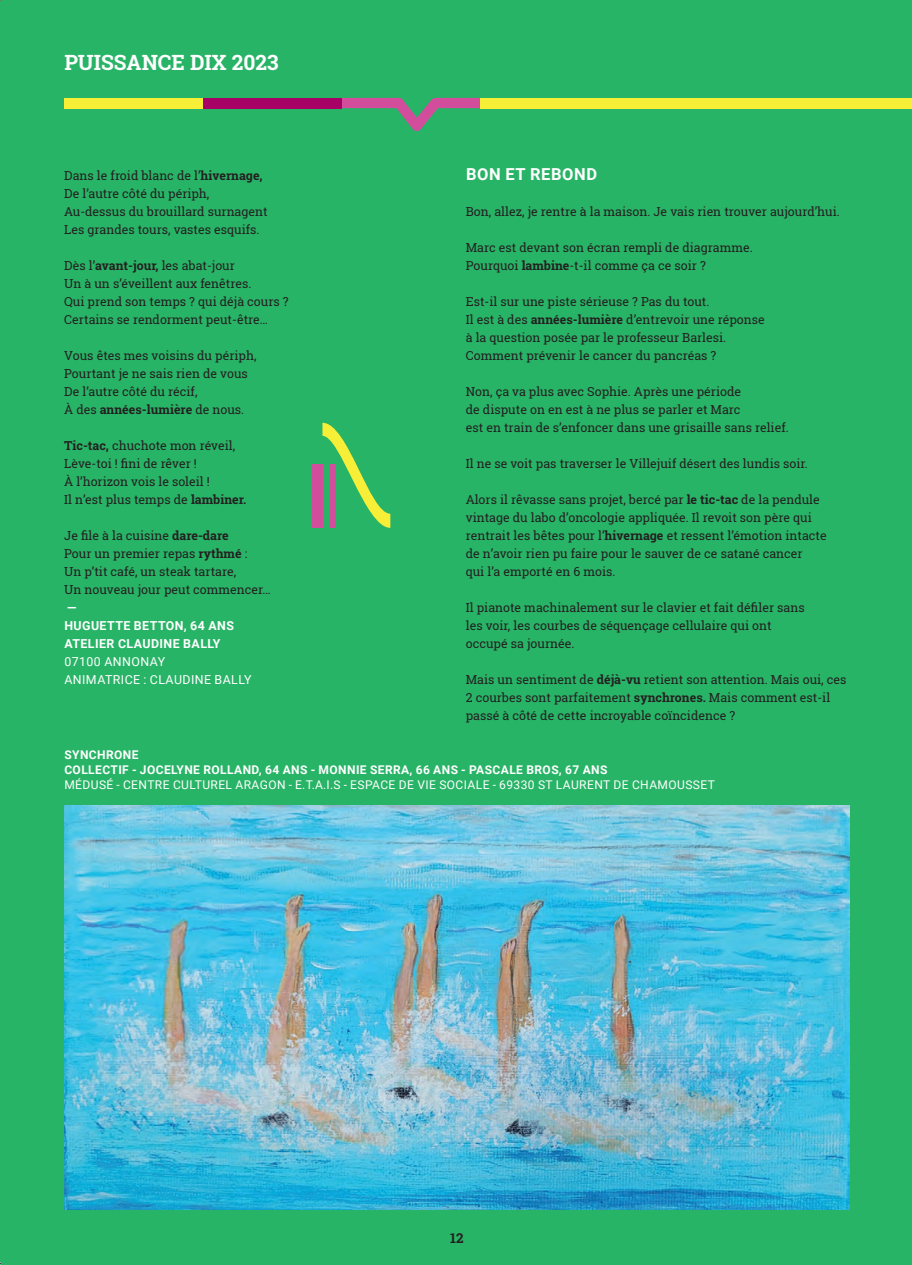
<style>
.page{position:relative;width:912px;height:1265px;background:#fff}
.page>*{position:absolute;margin:0;border:0;box-sizing:border-box;transform-origin:0 0}
.t1{font:700 21px "Roboto Slab";color:#fff}
.t2{font:700 16.5px "Roboto";letter-spacing:.035em;color:#fff}
.t3{font:700 13.5px "Roboto Slab";color:#231f20}
.t4{font:12.3px/18px "Roboto Slab";color:#231f20}
.t5{font:700 12.3px/18px "Roboto";letter-spacing:.035em;color:#fff}
.t6{font:12.3px/18px "Roboto";letter-spacing:.035em;color:#fff}
.t7{font:12px "Roboto";letter-spacing:.035em;color:#fff}
.t8{font:700 12px/15px "Roboto";letter-spacing:.035em;color:#fff}
.s1{font-weight:700}
</style>
<div class="page">
<div style="left:0;top:0;width:911px;height:1265px;background:#28b466"></div>
<svg style="left:341px;top:98px;width:139px;height:33px"></svg>
<div style="left:64px;top:98px;width:139px;height:10px;background:#f7ee37"></div>
<div style="left:203px;top:98px;width:138px;height:10px;background:#a80165"></div>
<div style="left:480px;top:98px;width:431px;height:10px;background:#f7ee37"></div>
<img style="left:64px;top:805px;width:785px;height:404px">
<svg style="left:322px;top:423px;width:68px;height:105px"></svg>
<div style="left:312px;top:465px;width:10px;height:63px;background:#d24d9c"></div>
<div style="left:330px;top:465px;width:5px;height:63px;background:#d24d9c"></div>
<h1 class="t1" style="left:64px;top:48px;width:215px">PUISSANCE DIX 2023</h1>
<p class="t4" style="left:64px;top:166px;width:205px">Dans le froid blanc de l’<span class="s1">hivernage, </span>De l’autre côté du périph, Au-dessus du brouillard surnagent Les grandes tours, vastes esquifs.</p>
<p class="t4" style="left:64px;top:257px;width:226px">Dès l’<span class="s1">avant-jour,</span> les abat-jour<br>Un à un s’éveillent aux fenêtres.<br>Qui prend son temps ? qui déjà cours ?<br>Certains se rendorment peut-être…</p>
<p class="t4" style="left:64px;top:347px;width:194px">Vous êtes mes voisins du périph,<br>Pourtant je ne sais rien de vous<br>De l’autre côté du récif,<br>À des <span class="s1">années-lumière</span> de nous.</p>
<p class="t4" style="left:64px;top:437px;width:183px"><span class="s1">Tic-tac,</span> chuchote mon réveil,<br>Lève-toi ! fini de rêver !<br>À l’horizon vois le soleil !<br>Il n’est plus temps de <span class="s1">lambiner.</span></p>
<p class="t4" style="left:64px;top:527px;width:208px">Je file à la cuisine <span class="s1">dare-dare<br></span>Pour un premier repas <span class="s1">rythmé</span> :<br>Un p’tit café, un steak tartare,<br>Un nouveau jour peut commencer…</p>
<p class="t5" style="left:64px;top:598px;width:171px">—<br>HUGUETTE BETTON, 64 ANS<br>ATELIER CLAUDINE BALLY</p>
<p class="t6" style="left:64px;top:652px;width:188px">07100 ANNONAY<br>ANIMATRICE : CLAUDINE BALLY</p>
<h2 class="t2" style="left:466px;top:163px;width:132px">BON ET REBOND</h2>
<p class="t4" style="left:465px;top:202px;width:375px">Bon, allez, je rentre à la maison. Je vais rien trouver aujourd’hui.</p>
<p class="t4" style="left:465px;top:238px;width:288px">Marc est devant son écran rempli de diagramme.<br>Pourquoi <span class="s1">lambine</span>-t-il comme ça ce soir ?</p>
<p class="t4" style="left:465px;top:292px;width:300px">Est-il sur une piste sérieuse ? Pas du tout.<br>Il est à des <span class="s1">années-lumière</span> d’entrevoir une réponse à la question posée par le professeur Barlesi.<br>Comment prévenir le cancer du pancréas ?</p>
<p class="t4" style="left:465px;top:383px;width:324px">Non, ça va plus avec Sophie. Après une période<br>de dispute on en est à ne plus se parler et Marc<br>est en train de s’enfoncer dans une grisaille sans relief.</p>
<p class="t4" style="left:465px;top:455px;width:343px">Il ne se voit pas traverser le Villejuif désert des lundis soir.</p>
<p class="t4" style="left:465px;top:491px;width:362px">Alors il rêvasse sans projet, bercé par <span class="s1">le tic-tac</span> de la pendule vintage du labo d’oncologie appliquée. Il revoit son père qui rentrait les bêtes pour l’<span class="s1">hivernage</span> et ressent l’émotion intacte de n’avoir rien pu faire pour le sauver de ce satané cancer<br>qui l’a emporté en 6 mois.</p>
<p class="t4" style="left:465px;top:599px;width:340px">Il pianote machinalement sur le clavier et fait défiler sans les voir, les courbes de séquençage cellulaire qui ont occupé sa journée.</p>
<p class="t4" style="left:465px;top:671px;width:382px">Mais un sentiment de <span class="s1">déjà-vu</span> retient son attention. Mais oui, ces<br>2 courbes sont parfaitement <span class="s1">synchrones.</span> Mais comment est-il passé à côté de cette incroyable coïncidence ?</p>
<p class="t8" style="left:64px;top:746px;width:544px">SYNCHRONE<br>COLLECTIF - JOCELYNE ROLLAND, 64 ANS - MONNIE SERRA, 66 ANS - PASCALE BROS, 67 ANS</p>
<p class="t7" style="left:64px;top:776px;width:652px">MÉDUSÉ - CENTRE CULTUREL ARAGON - E.T.A.I.S - ESPACE DE VIE SOCIALE - 69330 ST LAURENT DE CHAMOUSSET</p>
<p class="t3" style="left:450px;top:1229px;width:15px">12</p>
</div>
